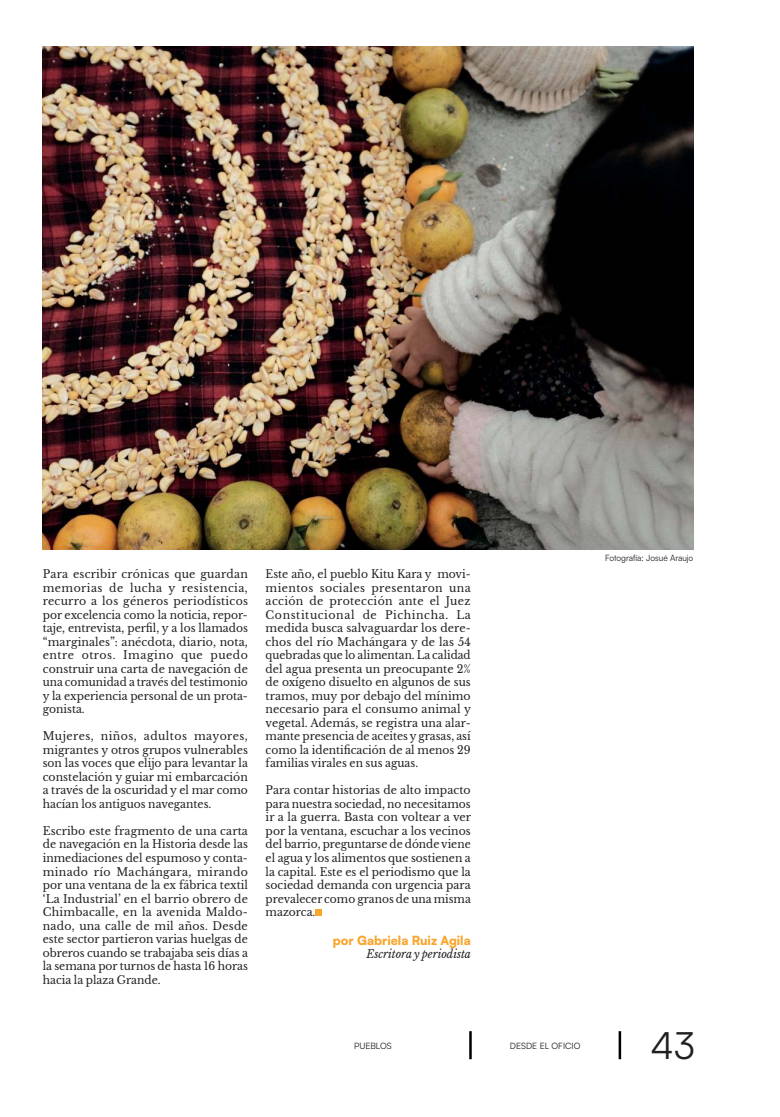
<style>
.page{position:relative;width:780px;height:1117px;background:#fff}
.page>*{position:absolute;margin:0;border:0;box-sizing:border-box;transform-origin:0 0}
.t1{font:37.5px "Satoshi";color:#221f1f}
.t2{font:900 12.5px "Satoshi";color:#faa52c}
.t3{font:11.25px/13.5px "Libre Baskerville";color:#221f1f;text-align:justify}
.t4{font:11.25px/13.5px "Libre Baskerville";color:#221f1f;text-align:justify;scale:.95 1}
.t5{font:italic 11.25px "Libre Baskerville";color:#221f1f;scale:.95 1}
.t6{font:8.75px "Satoshi";color:#221f1f;scale:.95 1}
.t7{font:8.75px "Satoshi";color:#221f1f}
</style>
<div class="page">
<svg style="left:42px;top:94px;width:1px;height:383px"></svg>
<div style="left:315px;top:909px;width:7px;height:6px;background:#faa52c"></div>
<img style="left:43px;top:47px;width:650px;height:502px">
<hr style="left:469px;top:1030px;width:2px;height:28px;background:#000">
<hr style="left:618px;top:1030px;width:3px;height:28px;background:#000">
<p class="t3" style="left:43px;top:567px;width:207px">Para escribir crónicas que guardan memorias de lucha y resistencia, recurro a los géneros periodísticos por excelencia como la noticia, repor&shy;taje, entrevista, per昀椀l, y a los llamados “marginales”: anécdota, diario, nota, entre otros. Imagino que puedo construir una carta de navegación de una comunidad a través del testimonio y la experiencia personal de un prota&shy;gonista.</p>
<p class="t3" style="left:43px;top:729px;width:207px">Mujeres, niños, adultos mayores, migrantes y otros grupos vulnerables son las voces que elijo para levantar la constelación y guiar mi embarcación a través de la oscuridad y el mar como hacían los antiguos navegantes.</p>
<p class="t3" style="left:43px;top:824px;width:207px">Escribo este fragmento de una carta de navegación en la Historia desde las inmediaciones del espumoso y conta&shy;minado río Machángara, mirando por una ventana de la ex fábrica textil ‘La Industrial’ en el barrio obrero de Chimbacalle, en la avenida Maldo&shy;nado, una calle de mil años. Desde este sector partieron varias huelgas de obreros cuando se trabajaba seis días a la semana por turnos de hasta 16 horas hacia la plaza Grande.</p>
<p class="t4" style="left:265px;top:567px;width:218px">Este año, el pueblo Kitu Kara y movi&shy;mientos sociales presentaron una acción de protección ante el Juez Constitucional de Pichincha. La medida busca salvaguardar los dere&shy;chos del río Machángara y de las 54 quebradas que lo alimentan. La calidad del agua presenta un preocupante 2% de oxígeno disuelto en algunos de sus tramos, muy por debajo del mínimo necesario para el consumo animal y vegetal. Además, se registra una alar&shy;mante presencia de aceites y grasas, así como la identi昀椀cación de al menos 29 familias virales en sus aguas.</p>
<p class="t3" style="left:265px;top:783px;width:207px">Para contar historias de alto impacto para nuestra sociedad, no necesitamos ir a la guerra. Basta con voltear a ver por la ventana, escuchar a los vecinos del barrio, preguntarse de dónde viene el agua y los alimentos que sostienen a la capital. Este es el periodismo que la sociedad demanda con urgencia para prevalecer como granos de una misma mazorca.</p>
<p class="t2" style="left:333px;top:932px;width:139px">por Gabriela Ruiz Agila</p>
<p class="t5" style="left:366px;top:948px;width:112px">Escritora y periodista</p>
<p class="t6" style="left:605px;top:552px;width:94px">Fotografía: Josué Araujo</p>
<p class="t7" style="left:354px;top:1040px;width:39px">PUEBLOS</p>
<p class="t7" style="left:510px;top:1040px;width:72px">DESDE EL OFICIO</p>
<h1 class="t1" style="left:650px;top:1025px;width:46px">43</h1>
</div>
